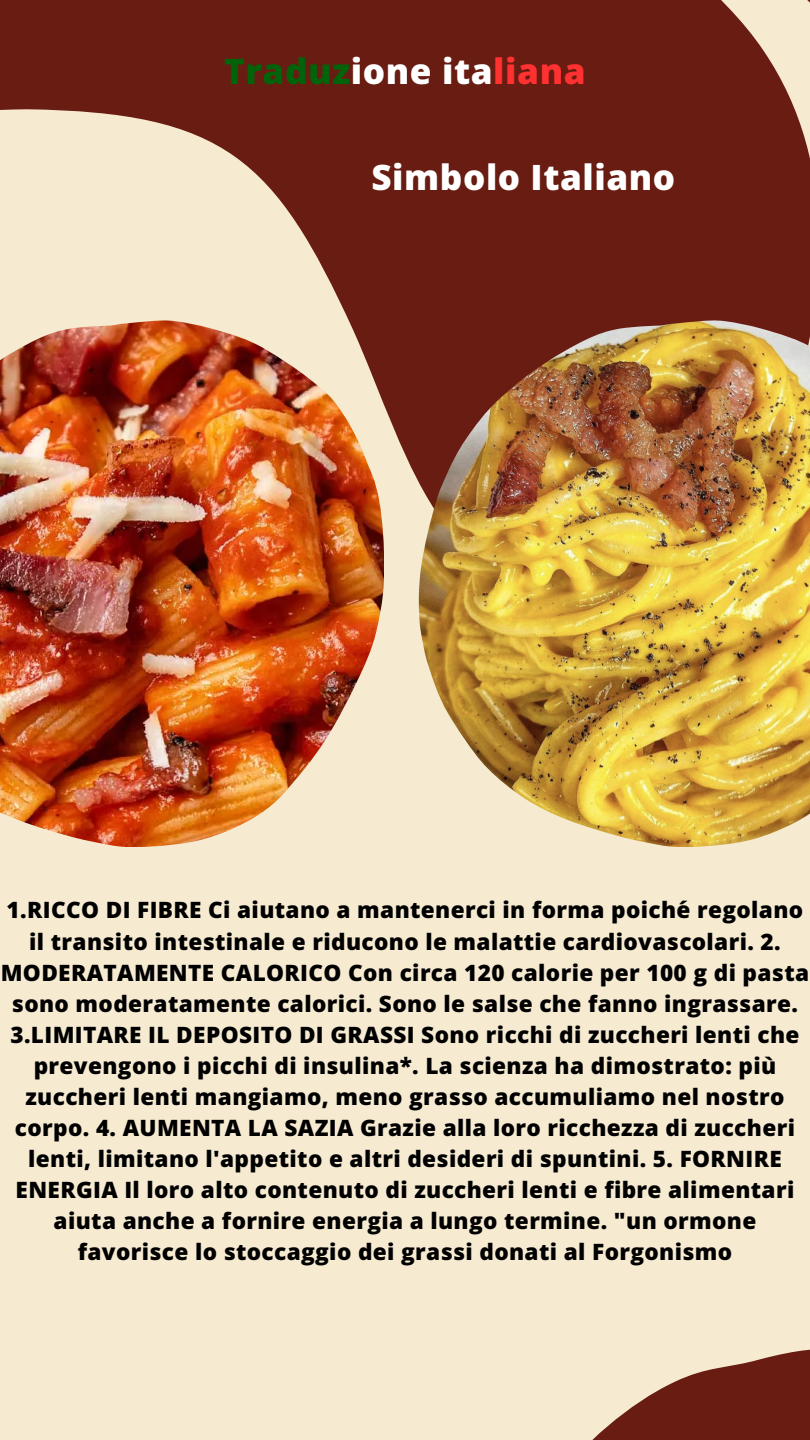
<style>
.page{position:relative;width:810px;height:1440px;background:#f6ead1}
.page>*{position:absolute;margin:0;border:0;box-sizing:border-box;transform-origin:0 0}
.t1{font:800 35.2px "Open Sans Hebrew";letter-spacing:.015em;color:#fff}
.t2{font:800 35.1px "Open Sans Hebrew";letter-spacing:.015em;color:#fff}
.t3{font:800 22.6px/31.1px "Open Sans Hebrew";letter-spacing:.015em;color:#000;text-align:center}
.s1{color:#01640b}
.s2{color:#ff3131}
</style>
<div class="page">
<svg style="left:0;top:0;width:810px;height:610px;fill:#691c11"></svg>
<svg style="left:378px;top:0;width:432px;height:119px;fill:#691c11"></svg>
<svg style="left:592px;top:1349px;width:218px;height:91px;fill:#691c11"></svg>
<img style="left:419px;top:321px;width:391px;height:526px">
<img style="left:0;top:321px;width:383px;height:526px">
<p class="t1" style="left:224px;top:47px;width:363px"><span class="s1">Traduz</span>ione ita<span class="s2">liana</span></p>
<p class="t2" style="left:371px;top:153px;width:305px">Simbolo Italiano</p>
<p class="t3" style="left:1px;top:894px;width:810px">1.RICCO DI FIBRE Ci aiutano a mantenerci in forma poiché regolano il transito intestinale e riducono le malattie cardiovascolari. 2.<br>MODERATAMENTE CALORICO Con circa 120 calorie per 100 g di pasta sono moderatamente calorici. Sono le salse che fanno ingrassare.<br>3.LIMITARE IL DEPOSITO DI GRASSI Sono ricchi di zuccheri lenti che prevengono i picchi di insulina*. La scienza ha dimostrato: più zuccheri lenti mangiamo, meno grasso accumuliamo nel nostro corpo. 4. AUMENTA LA SAZIA Grazie alla loro ricchezza di zuccheri lenti, limitano l'appetito e altri desideri di spuntini. 5. FORNIRE ENERGIA Il loro alto contenuto di zuccheri lenti e fibre alimentari aiuta anche a fornire energia a lungo termine. "un ormone favorisce lo stoccaggio dei grassi donati al Forgonismo</p>
</div>
